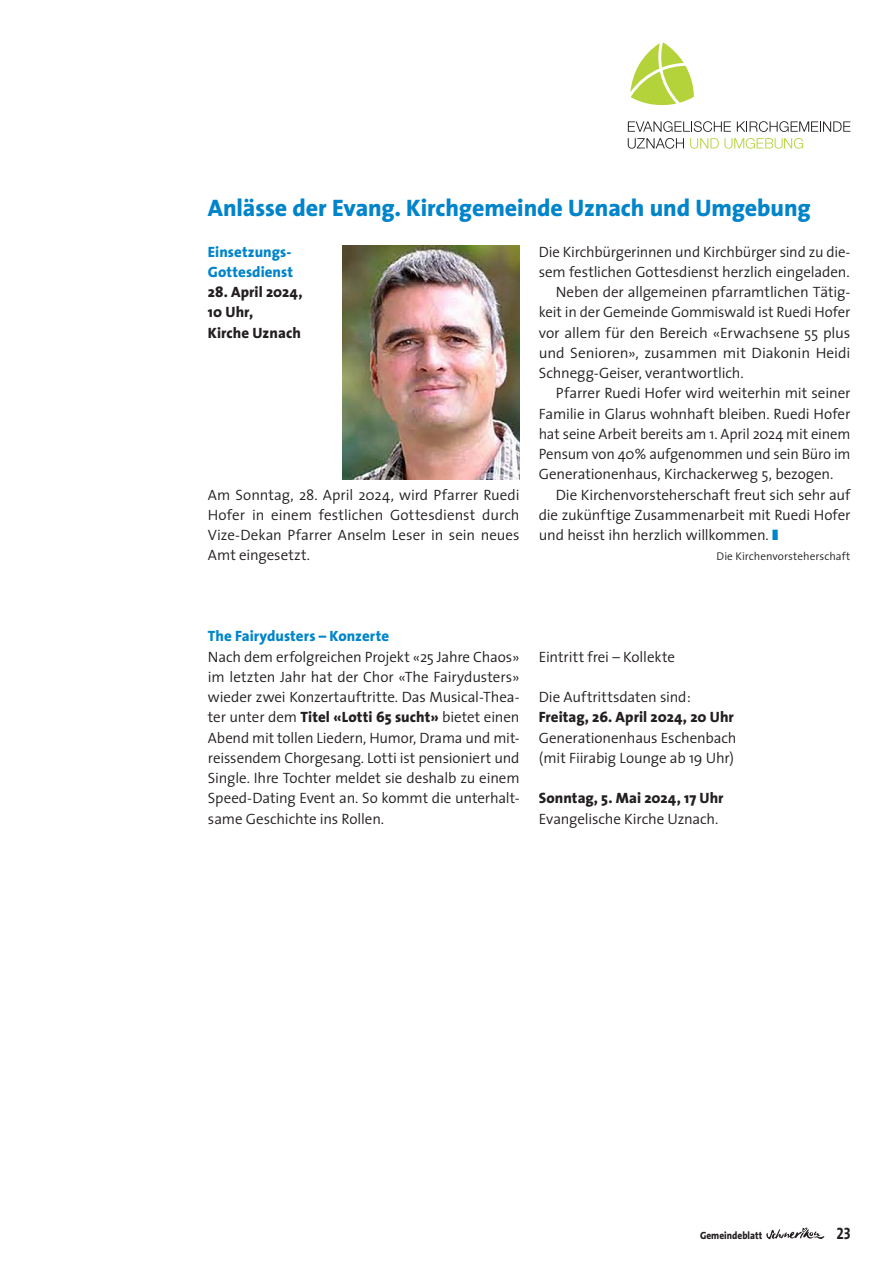
<style>
.page{position:relative;width:893px;height:1263px;background:#fff}
.page>*{position:absolute;margin:0;border:0;box-sizing:border-box;transform-origin:0 0}
.t1{font:800 24px "The Sans";letter-spacing:-.005em;color:#0084ca}
.t2{font:16.5px "The Sans Bold Caps";color:#231f20;scale:.9 1}
.t3{font:300 15px/20.2px "The Sans";letter-spacing:-.01em;color:#231f20;text-align:justify}
.t4{font:800 15px/20.2px "The Sans";letter-spacing:.005em;color:#231f20}
.t5{font:800 15px/20.2px "The Sans";letter-spacing:.005em;color:#0084ca}
.t6{font:300 11.25px "The Sans";letter-spacing:.005em;color:#231f20}
.t7{font:800 10.5px "The Sans";color:#231f20;scale:.9 1}
.s1{color:#0084ca}
.s2{font-weight:800}
</style>
<div class="page">
<svg style="left:766px;top:1227px;width:58px;height:12px"></svg>
<svg style="left:628px;top:121px;width:222px;height:11px"></svg>
<svg style="left:628px;top:138px;width:56px;height:11px"></svg>
<svg style="left:690px;top:138px;width:113px;height:11px"></svg>
<svg style="left:630px;top:42px;width:64px;height:64px"></svg>
<img style="left:343px;top:246px;width:177px;height:233px">
<h1 class="t1" style="left:208px;top:188px;width:604px">Anlässe der Evang. Kirchgemeinde Uznach und Umgebung</h1>
<p class="t5" style="left:208px;top:241px;width:87px">Einsetzungs-<br>Gottesdienst</p>
<p class="t4" style="left:208px;top:282px;width:96px">28. April 2024,<br>10 Uhr,<br>Kirche Uznach</p>
<p class="t3" style="left:539px;top:241px;width:313px">Die Kirchbürgerinnen und Kirchbürger sind zu die-</p>
<p class="t3" style="left:539px;top:261px;width:312px">sem festlichen Gottesdienst herzlich eingeladen.</p>
<p class="t3" style="left:556px;top:281px;width:296px">Neben der allgemeinen pfarramtlichen Tätig-</p>
<p class="t3" style="left:539px;top:302px;width:313px">keit in der Gemeinde Gommiswald ist Ruedi Hofer</p>
<p class="t3" style="left:539px;top:322px;width:313px">vor allem für den Bereich «Erwachsene 55 plus</p>
<p class="t3" style="left:539px;top:342px;width:313px">und Senioren», zusammen mit Diakonin Heidi</p>
<p class="t3" style="left:539px;top:362px;width:206px">Schnegg-Geiser, verantwortlich.</p>
<p class="t3" style="left:556px;top:383px;width:296px">Pfarrer Ruedi Hofer wird weiterhin mit seiner</p>
<p class="t3" style="left:539px;top:403px;width:313px">Familie in Glarus wohnhaft bleiben. Ruedi Hofer</p>
<p class="t3" style="left:539px;top:423px;width:313px">hat seine Arbeit bereits am 1. April 2024 mit einem</p>
<p class="t3" style="left:539px;top:443px;width:313px">Pensum von 40% aufgenommen und sein Büro im</p>
<p class="t3" style="left:539px;top:464px;width:296px">Generationenhaus, Kirchackerweg 5, bezogen.</p>
<p class="t3" style="left:556px;top:484px;width:296px">Die Kirchenvorsteherschaft freut sich sehr auf</p>
<p class="t3" style="left:539px;top:504px;width:313px">die zukünftige Zusammenarbeit mit Ruedi Hofer</p>
<p class="t3" style="left:539px;top:524px;width:241px">und heisst ihn herzlich willkommen. <span class="s1">❚</span></p>
<p class="t6" style="left:717px;top:547px;width:135px">Die Kirchenvorsteherschaft</p>
<p class="t3" style="left:208px;top:484px;width:313px">Am Sonntag, 28. April 2024, wird Pfarrer Ruedi Hofer in einem festlichen Gottesdienst durch Vize-Dekan Pfarrer Anselm Leser in sein neues Amt eingesetzt.</p>
<p class="t5" style="left:208px;top:626px;width:183px">The Fairydusters – Konzerte</p>
<p class="t3" style="left:208px;top:646px;width:313px">Nach dem erfolgreichen Projekt «25 Jahre Chaos» im letzten Jahr hat der Chor «The Fairydusters» wieder zwei Konzertauftritte. Das Musical-Thea&shy;ter unter dem <span class="s2">Titel «Lotti 65 sucht»</span> bietet einen Abend mit tollen Liedern, Humor, Drama und mit&shy;reissendem Chorgesang. Lotti ist pensioniert und Single. Ihre Tochter meldet sie deshalb zu einem Speed-Dating Event an. So kommt die unterhalt&shy;same Geschichte ins Rollen.</p>
<p class="t3" style="left:539px;top:646px;width:138px">Eintritt frei – Kollekte</p>
<p class="t3" style="left:539px;top:686px;width:154px">Die Auftrittsdaten sind:</p>
<p class="t4" style="left:539px;top:707px;width:197px">Freitag, 26. April 2024, 20 Uhr</p>
<p class="t3" style="left:539px;top:727px;width:199px">Generationenhaus Eschenbach (mit Fiirabig Lounge ab 19 Uhr)</p>
<p class="t4" style="left:539px;top:788px;width:186px">Sonntag, 5. Mai 2024, 17 Uhr</p>
<p class="t3" style="left:539px;top:808px;width:181px">Evangelische Kirche Uznach.</p>
<p class="t7" style="left:700px;top:1226px;width:71px">Gemeindeblatt</p>
<p class="t2" style="left:836px;top:1219px;width:18px">23</p>
</div>
